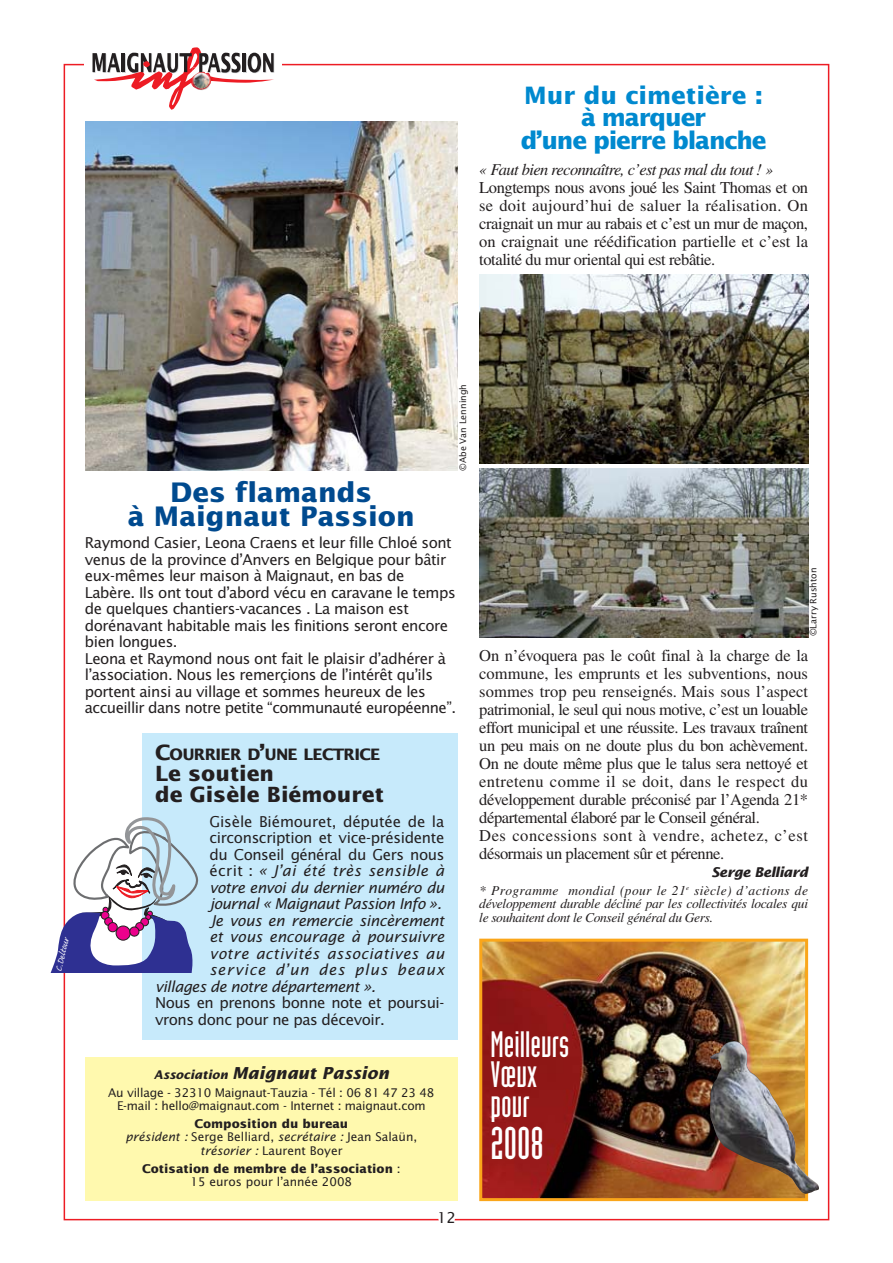
<style>
.page{position:relative;width:893px;height:1263px;background:#fff}
.page>*{position:absolute;margin:0;border:0;box-sizing:border-box;transform-origin:0 0}
.t1{font:45px "Industria Solid A";color:#fff}
.t2{font:36px/30px "Industria Solid A";color:#fff}
.t3{font:700 27px/24px "Lucida Sans";color:#004a8f;text-align:center}
.t4{font:700 24px/22.5px "Lucida Sans";letter-spacing:-.05em;color:#0089cf;text-align:center}
.t5{font:700 21px/21px "Lucida Sans";color:#231f20}
.t6{font:16.5px/18px "Times";letter-spacing:-.025em;color:#231f20;text-align:justify}
.t7{font:italic 16.5px "Times";letter-spacing:-.035em;color:#231f20}
.t8{font:italic 700 16.5px "Lucida Sans";color:#231f20}
.t9{font:700 15.75px "Lucida Sans";letter-spacing:-.045em;color:#231f20}
.t10{font:15px/16.5px "Lucida Sans";letter-spacing:-.03em;color:#231f20}
.t11{font:italic 15px "Lucida Sans";letter-spacing:-.025em;color:#231f20}
.t12{font:italic 15px "Lucida Sans";letter-spacing:.03em;color:#231f20}
.t13{font:15px "Lucida Sans";letter-spacing:-.01em;color:#231f20}
.t14{font:italic 15px "Lucida Sans";letter-spacing:.025em;color:#231f20}
.t15{font:italic 15px "Lucida Sans";letter-spacing:-.005em;color:#231f20}
.t16{font:italic 15px "Lucida Sans";letter-spacing:.065em;color:#231f20}
.t17{font:italic 13.5px/13.5px "Times";letter-spacing:-.025em;color:#231f20;text-align:justify}
.t18{font:italic 700 13.5px "Lucida Sans";letter-spacing:-.035em;color:#231f20}
.t19{font:12px/13.5px "Lucida Sans";letter-spacing:-.02em;color:#231f20;text-align:center}
.t20{font:12px/13.5px "Lucida Sans";color:#231f20;text-align:center}
.t21{font:700 12px/13.5px "Lucida Sans";color:#231f20;text-align:center}
.t22{font:12px "Caflisch Script";color:#fff}
.t23{font:9px "Lucida Sans";color:#231f20}
.s1{font-size:21px}
.s2{font-style:normal}
.s3{font-size:12px}
.s4{font-weight:700}
.s5{font-style:italic}
.s6{font-weight:400}
</style>
<div class="page">
<div style="left:85px;top:1057px;width:373px;height:144px;background:#fff9ae"></div>
<svg style="left:92px;top:47px;width:182px;height:63px"></svg>
<div style="left:142px;top:733px;width:316px;height:306px;background:#c7eafb"></div>
<svg style="left:50px;top:816px;width:148px;height:157px"></svg>
<img style="left:85px;top:121px;width:372px;height:349px">
<img style="left:479px;top:274px;width:329px;height:189px">
<img style="left:479px;top:469px;width:329px;height:168px">
<img style="left:483px;top:943px;width:321px;height:254px">
<div style="left:479px;top:939px;width:329px;height:262px;border:3px solid #faa61a"></div>
<img style="left:709px;top:1041px;width:110px;height:153px">
<h3 class="t4" style="left:520px;top:85px;width:247px">Mur du cimetière : à marquer<br>d’une pierre blanche</h3>
<p class="t7" style="left:479px;top:164px;width:295px">« Faut bien reconnaître, c’est pas mal du tout ! »</p>
<p class="t6" style="left:479px;top:180px;width:330px">Longtemps nous avons joué les Saint Thomas et on se doit aujourd’hui de saluer la réalisation. On craignait un mur au rabais et c’est un mur de maçon, on craignait une réédification partielle et c’est la totalité du mur oriental qui est rebâtie.</p>
<p class="t22" style="left:54px;top:970px;width:36px;rotate:-77deg">C.Deltour</p>
<p class="t23" style="left:459px;top:471px;width:89px;rotate:-90deg">©Abe Van Lenningh</p>
<h3 class="t3" style="left:128px;top:482px;width:288px">Des flamands<br>à Maignaut Passion</h3>
<p class="t10" style="left:85px;top:536px;width:373px">Raymond Casier, Leona Craens et leur fille Chloé sont venus de la province d’Anvers en Belgique pour bâtir eux-mêmes leur maison à Maignaut, en bas de Labère. Ils ont tout d’abord vécu en caravane le temps de quelques chantiers-vacances . La maison est dorénavant habitable mais les finitions seront encore bien longues.<br>Leona et Raymond nous ont fait le plaisir d’adhérer à l’association. Nous les remerçions de l’intérêt qu’ils portent ainsi au village et sommes heureux de les accueillir dans notre petite “communauté européenne”.</p>
<p class="t9" style="left:155px;top:748px;width:227px"><span class="s1">C</span>OURRIER D<span class="s1">’</span>UNE LECTRICE</p>
<p class="t5" style="left:155px;top:764px;width:230px">Le soutien<br>de Gisèle Biémouret</p>
<p class="t13" style="left:209px;top:815px;width:236px">Gisèle Biémouret, députée de la</p>
<p class="t10" style="left:209px;top:831px;width:236px">circonscription et vice-présidente</p>
<p class="t10" style="left:209px;top:847px;width:236px">du Conseil général du Gers nous</p>
<p class="t14" style="left:209px;top:865px;width:236px"><span class="s2">écrit :</span> « J’ai été très sensible à</p>
<p class="t11" style="left:209px;top:881px;width:236px">votre envoi du dernier numéro du</p>
<p class="t11" style="left:209px;top:898px;width:233px">journal « Maignaut Passion Info ».</p>
<p class="t11" style="left:209px;top:914px;width:236px">Je vous en remercie sincèrement</p>
<p class="t15" style="left:209px;top:931px;width:236px">et vous encourage à poursuivre</p>
<p class="t12" style="left:209px;top:947px;width:236px">votre activités associatives au</p>
<p class="t16" style="left:209px;top:964px;width:236px">service d’un des plus beaux</p>
<p class="t11" style="left:155px;top:980px;width:222px">villages de notre département ».</p>
<p class="t10" style="left:155px;top:996px;width:291px">Nous en prenons bonne note et poursui&shy;vrons donc pour ne pas décevoir.</p>
<p class="t8" style="left:154px;top:1066px;width:237px"><span class="s3">Association</span> Maignaut Passion</p>
<p class="t19" style="left:108px;top:1086px;width:328px">Au village - 32310 Maignaut-Tauzia - Tél : 06 81 47 23 48<br>E-mail : hello@maignaut.com - Internet : maignaut.com</p>
<p class="t20" style="left:125px;top:1118px;width:293px"><span class="s4">Composition du bureau<br></span><span class="s5">président :</span> Serge Belliard, <span class="s5">secrétaire :</span> Jean Salaün, <span class="s5">trésorier :</span> Laurent Boyer</p>
<p class="t21" style="left:142px;top:1162px;width:260px">Cotisation de membre de l’association <span class="s6">:<br>15 euros pour l’année 2008</span></p>
<p class="t10" style="left:437px;top:1211px;width:20px">12</p>
<p class="t23" style="left:809px;top:636px;width:70px;rotate:-90deg">©Larry Rushton</p>
<p class="t6" style="left:479px;top:648px;width:330px;text-align:left">On n’évoquera pas le coût final à la charge de la commune, les emprunts et les subventions, nous sommes trop peu renseignés. Mais sous l’aspect patrimonial, le seul qui nous motive, c’est un louable effort municipal et une réussite. Les travaux traînent un peu mais on ne doute plus du bon achèvement.<br>On ne doute même plus que le talus sera nettoyé et entretenu comme il se doit, dans le respect du développement durable préconisé par l’Agenda 21* départemental élaboré par le Conseil général.<br>Des concessions sont à vendre, achetez, c’est désormais un placement sûr et pérenne.</p>
<p class="t18" style="left:711px;top:867px;width:98px">Serge Belliard</p>
<p class="t17" style="left:479px;top:885px;width:330px">* Programme mondial (pour le 21<sup>e</sup> siècle) d’actions de développement durable décliné par les collectivités locales qui le souhaitent dont le Conseil général du Gers.</p>
<h2 class="t2" style="left:490px;top:1032px;width:80px">Meilleurs<br>Vœux pour</h2>
<h1 class="t1" style="left:490px;top:1127px;width:55px">2008</h1>
</div>
